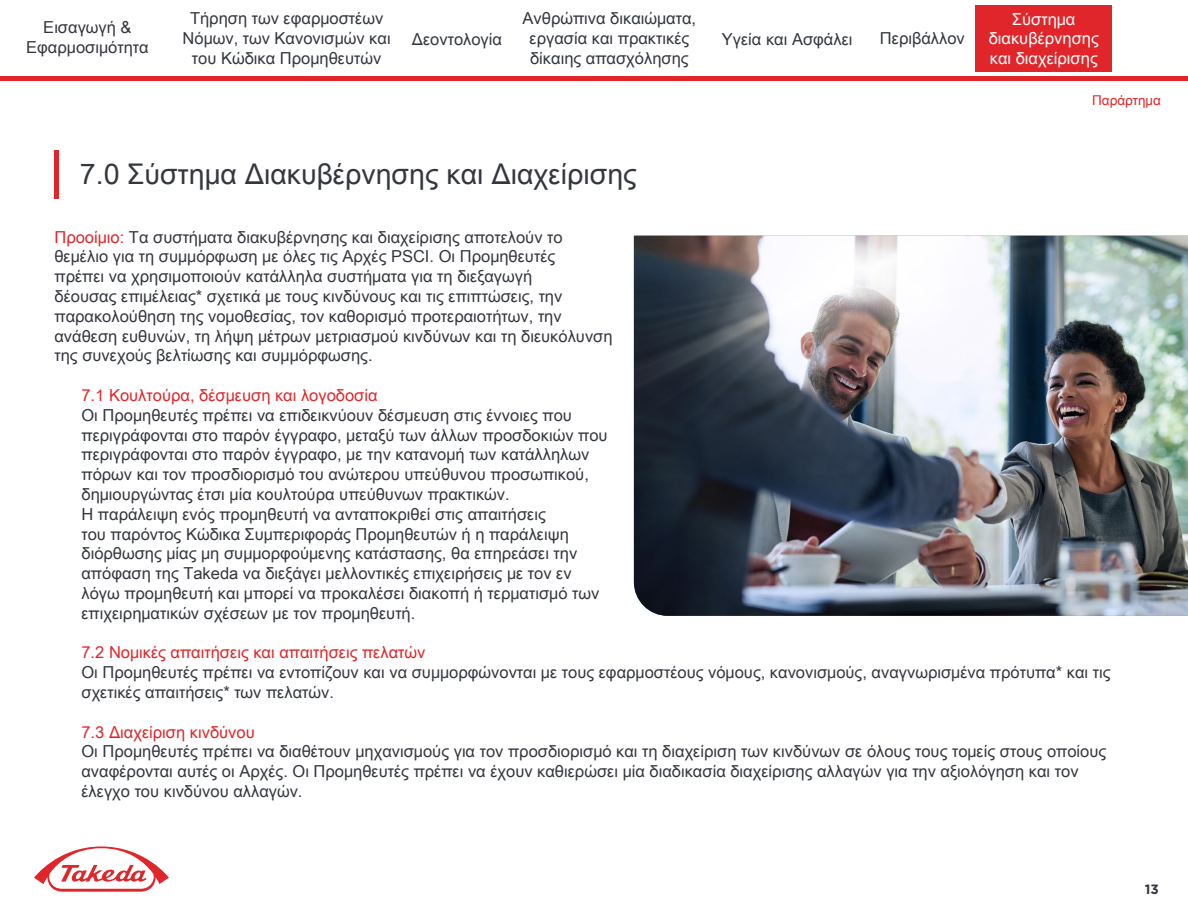
<style>
.page{position:relative;width:1188px;height:918px;background:#fff}
.page>*{position:absolute;margin:0;border:0;box-sizing:border-box;transform-origin:0 0}
.t1{font:28.5px "Arial Unicode MS";color:#34373f}
.t2{font:16.5px/19.8px "Arial Unicode MS";color:#34373f}
.t3{font:16.5px "Arial Unicode MS";color:#e0262a}
.t4{font:16.5px/19.8px "Arial Unicode MS";color:#fff;text-align:center}
.t5{font:13.5px "Arial Unicode MS";color:#e02629}
.t6{font:700 13.5px "Gotham";color:#34373f}
.s1{color:#e0262a}
</style>
<div class="page">
<div style="left:975px;top:5px;width:137px;height:67px;background:#e0262a"></div>
<svg style="left:34px;top:846px;width:135px;height:46px"></svg>
<hr style="left:0;top:77px;width:1188px;height:4px;background:#e0262a">
<img style="left:634px;top:236px;width:554px;height:380px">
<div style="left:54px;top:150px;width:5px;height:48px;background:#e0262a"></div>
<p class="t2" style="left:26px;top:17px;width:124px;text-align:center">Εισαγωγή &amp;<br>Εφαρμοσιμότητα</p>
<p class="t2" style="left:183px;top:8px;width:210px;text-align:center">Τήρηση των εφαρμοστέων<br>Νόμων, των Κανονισμών και του Κώδικα Προμηθευτών</p>
<p class="t2" style="left:412px;top:29px;width:92px">Δεοντολογία</p>
<p class="t2" style="left:523px;top:8px;width:175px;text-align:center">Ανθρώπινα δικαιώματα, εργασία και πρακτικές δίκαιης απασχόλησης</p>
<h1 class="t1" style="left:80px;top:154px;width:558px">7.0 Σύστημα Διακυβέρνησης και Διαχείρισης</h1>
<p class="t2" style="left:722px;top:29px;width:132px">Υγεία και Ασφάλει</p>
<p class="t2" style="left:880px;top:28px;width:86px">Περιβάλλον</p>
<p class="t4" style="left:989px;top:8px;width:112px">Σύστημα διακυβέρνησης και διαχείρισης</p>
<p class="t5" style="left:1092px;top:90px;width:70px">Παράρτημα</p>
<p class="t2" style="left:54px;top:226px;width:560px"><span class="s1">Προοίμιο:</span> Τα συστήματα διακυβέρνησης και διαχείρισης αποτελούν το θεμέλιο για τη συμμόρφωση με όλες τις Αρχές PSCI. Οι Προμηθευτές<br>πρέπει να χρησιμοποιούν κατάλληλα συστήματα για τη διεξαγωγή<br>δέουσας επιμέλειας* σχετικά με τους κινδύνους και τις επιπτώσεις, την παρακολούθηση της νομοθεσίας, τον καθορισμό προτεραιοτήτων, την ανάθεση ευθυνών, τη λήψη μέτρων μετριασμού κινδύνων και τη διευκόλυνση της συνεχούς βελτίωσης και συμμόρφωσης.</p>
<p class="t3" style="left:81px;top:383px;width:298px">7.1 Κουλτούρα, δέσμευση και λογοδοσία</p>
<p class="t2" style="left:81px;top:405px;width:528px">Οι Προμηθευτές πρέπει να επιδεικνύουν δέσμευση στις έννοιες που περιγράφονται στο παρόν έγγραφο, μεταξύ των άλλων προσδοκιών που περιγράφονται στο παρόν έγγραφο, με την κατανομή των κατάλληλων πόρων και τον προσδιορισμό του ανώτερου υπεύθυνου προσωπικού, δημιουργώντας έτσι μία κουλτούρα υπεύθυνων πρακτικών.<br>Η παράλειψη ενός προμηθευτή να ανταποκριθεί στις απαιτήσεις<br>του παρόντος Κώδικα Συμπεριφοράς Προμηθευτών ή η παράλειψη διόρθωσης μίας μη συμμορφούμενης κατάστασης, θα επηρεάσει την απόφαση της Takeda να διεξάγει μελλοντικές επιχειρήσεις με τον εν λόγω προμηθευτή και μπορεί να προκαλέσει διακοπή ή τερματισμό των επιχειρηματικών σχέσεων με τον προμηθευτή.</p>
<p class="t3" style="left:81px;top:641px;width:345px">7.2 Νομικές απαιτήσεις και απαιτήσεις πελατών</p>
<p class="t2" style="left:81px;top:662px;width:1031px">Οι Προμηθευτές πρέπει να εντοπίζουν και να συμμορφώνονται με τους εφαρμοστέους νόμους, κανονισμούς, αναγνωρισμένα πρότυπα* και τις σχετικές απαιτήσεις* των πελατών.</p>
<p class="t3" style="left:81px;top:720px;width:175px">7.3 Διαχείριση κινδύνου</p>
<p class="t2" style="left:81px;top:741px;width:1026px">Οι Προμηθευτές πρέπει να διαθέτουν μηχανισμούς για τον προσδιορισμό και τη διαχείριση των κινδύνων σε όλους τους τομείς στους οποίους αναφέρονται αυτές οι Αρχές. Οι Προμηθευτές πρέπει να έχουν καθιερώσει μία διαδικασία διαχείρισης αλλαγών για την αξιολόγηση και τον έλεγχο του κινδύνου αλλαγών.</p>
<p class="t6" style="left:1145px;top:880px;width:16px">13</p>
</div>
